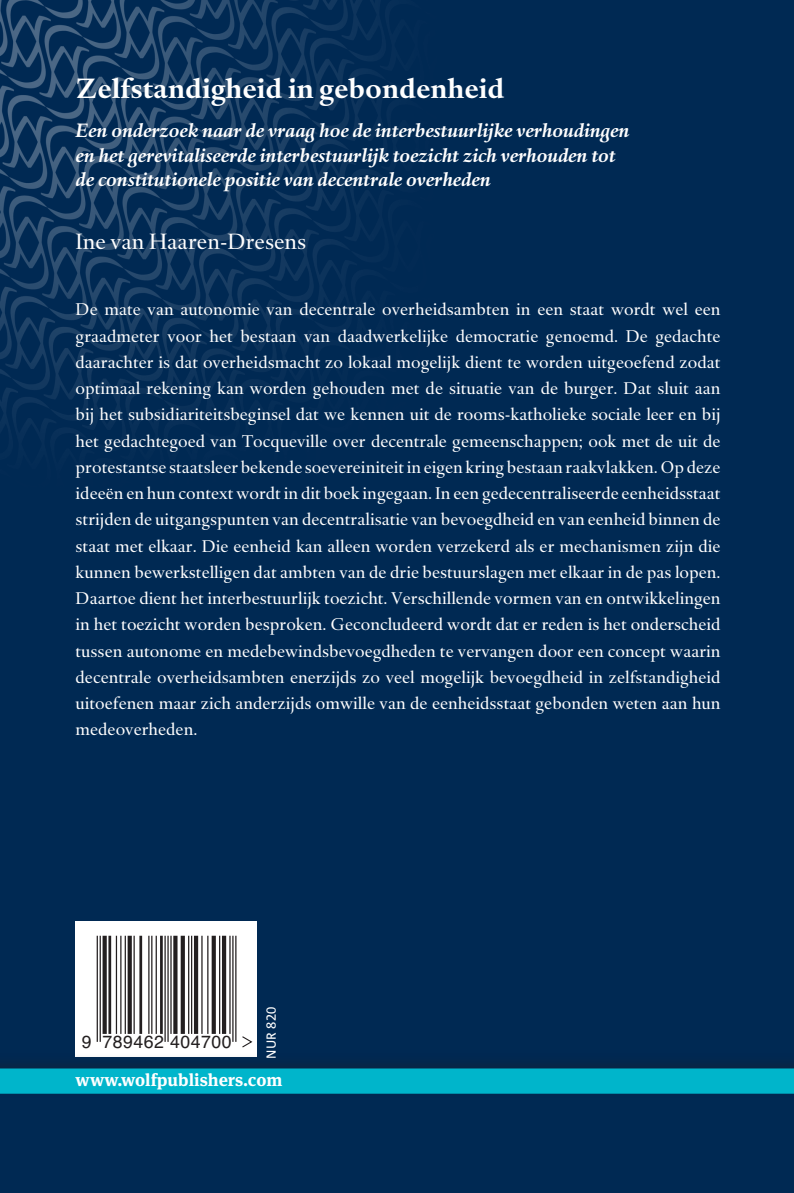
<style>
.page{position:relative;width:794px;height:1193px;background:#fff}
.page>*{position:absolute;margin:0;border:0;box-sizing:border-box;transform-origin:0 0}
.t1{font:700 28px "Haarlemmer";color:#fff}
.t2{font:22.75px "Haarlemmer";color:#fff}
.t3{font:italic 700 19.25px/24.5px "Haarlemmer";color:#fff}
.t4{font:17.68px "Helvetica";letter-spacing:.025em;color:#231f20}
.t5{font:17.5px/26.2px "Haarlemmer";color:#fff;text-align:justify}
.t6{font:700 17.5px "Meta Serif OT";color:#fff}
.t7{font:13.12px "Corpid C1";color:#fff}
</style>
<div class="page">
<div style="left:0;top:0;width:794px;height:1113px;background:#002953"></div>
<svg style="left:76px;top:921px;width:181px;height:132px;background:#f2f2f2"></svg>
<div style="left:0;top:1119px;width:794px;height:74px;background:#002953"></div>
<div style="left:0;top:1053px;width:794px;height:66px;background:#002953"></div>
<svg style="left:0;top:1068px;width:794px;height:26px;background:#00b0c7"></svg>
<img style="left:0;top:0;width:374px;height:426px">
<hr style="left:97px;top:936px;width:1px;height:106px;background:#231f20">
<hr style="left:100px;top:936px;width:1px;height:106px;background:#231f20">
<svg style="left:103px;top:936px;width:4px;height:98px"></svg>
<hr style="left:108px;top:936px;width:3px;height:98px;background:#231f20">
<hr style="left:116px;top:936px;width:1px;height:98px;background:#231f20">
<hr style="left:120px;top:936px;width:1px;height:98px;background:#231f20">
<hr style="left:125px;top:936px;width:1px;height:98px;background:#231f20">
<svg style="left:128px;top:936px;width:4px;height:98px"></svg>
<hr style="left:133px;top:936px;width:2px;height:98px;background:#231f20">
<hr style="left:139px;top:936px;width:3px;height:98px;background:#231f20">
<hr style="left:148px;top:936px;width:1px;height:98px;background:#231f20">
<hr style="left:151px;top:936px;width:1px;height:98px;background:#231f20">
<hr style="left:156px;top:936px;width:1px;height:98px;background:#231f20">
<hr style="left:160px;top:936px;width:3px;height:98px;background:#231f20">
<hr style="left:164px;top:936px;width:2px;height:106px;background:#231f20">
<hr style="left:167px;top:936px;width:2px;height:106px;background:#231f20">
<hr style="left:170px;top:936px;width:2px;height:98px;background:#231f20">
<svg style="left:173px;top:936px;width:4px;height:98px"></svg>
<svg style="left:181px;top:936px;width:4px;height:98px"></svg>
<hr style="left:188px;top:936px;width:1px;height:98px;background:#231f20">
<hr style="left:191px;top:936px;width:1px;height:98px;background:#231f20">
<hr style="left:194px;top:936px;width:4px;height:98px;background:#231f20">
<hr style="left:201px;top:936px;width:2px;height:98px;background:#231f20">
<hr style="left:207px;top:936px;width:1px;height:98px;background:#231f20">
<svg style="left:212px;top:936px;width:4px;height:98px"></svg>
<hr style="left:219px;top:936px;width:1px;height:98px;background:#231f20">
<hr style="left:222px;top:936px;width:4px;height:98px;background:#231f20">
<hr style="left:229px;top:936px;width:2px;height:98px;background:#231f20">
<hr style="left:232px;top:936px;width:1px;height:106px;background:#231f20">
<hr style="left:235px;top:936px;width:1px;height:106px;background:#231f20">
<svg style="left:241px;top:1035px;width:12px;height:14px"></svg>
<h1 class="t1" style="left:76px;top:70px;width:430px">Zelfstandigheid in gebondenheid</h1>
<p class="t3" style="left:76px;top:118px;width:555px">Een onderzoek naar de vraag hoe de interbestuurlijke verhoudingen en het gerevitaliseerde interbestuurlijk toezicht zich verhouden tot de constitutionele positie van decentrale overheden</p>
<h2 class="t2" style="left:76px;top:229px;width:232px">Ine van Haaren-Dresens</h2>
<p class="t5" style="left:76px;top:297px;width:646px">De mate van autonomie van decentrale overheidsambten in een staat wordt wel een graadmeter voor het bestaan van daadwerkelijke democratie genoemd. De gedachte daarachter is dat overheidsmacht zo lokaal mogelijk dient te worden uitgeoefend zodat optimaal rekening kan worden gehouden met de situatie van de burger. Dat sluit aan bij het subsidiariteitsbeginsel dat we kennen uit de rooms-katholieke sociale leer en bij het gedachtegoed van Tocqueville over decentrale gemeenschappen; ook met de uit de protestantse staatsleer bekende soevereiniteit in eigen kring bestaan raakvlakken. Op deze ideeën en hun context wordt in dit boek ingegaan. In een gedecentraliseerde eenheidsstaat strijden de uitgangspunten van decentralisatie van bevoegdheid en van eenheid binnen de staat met elkaar. Die eenheid kan alleen worden verzekerd als er mechanismen zijn die kunnen bewerkstelligen dat ambten van de drie bestuurslagen met elkaar in de pas lopen.<br>Daartoe dient het interbestuurlijk toezicht. Verschillende vormen van en ontwikkelingen in het toezicht worden besproken. Geconcludeerd wordt dat er reden is het onderscheid tussen autonome en medebewindsbevoegdheden te vervangen door een concept waarin decentrale overheidsambten enerzijds zo veel mogelijk bevoegdheid in zelfstandigheid uitoefenen maar zich anderzijds omwille van de eenheidsstaat gebonden weten aan hun medeoverheden.</p>
<p class="t7" style="left:263px;top:1059px;width:53px;rotate:-90deg">NUR 820</p>
<p class="t4" style="left:82px;top:1028px;width:151px">9 789462 404700</p>
<p class="t6" style="left:76px;top:1069px;width:208px">www.wolfpublishers.com</p>
</div>
